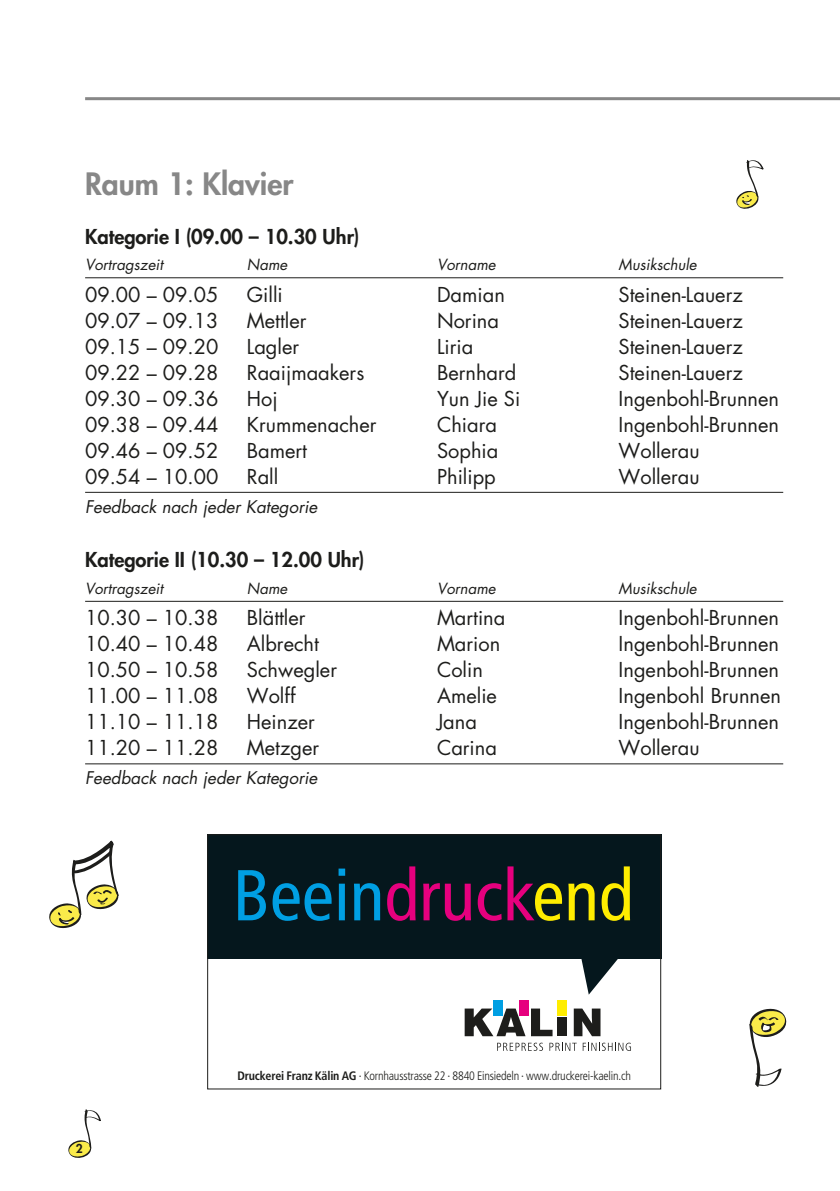
<style>
.page{position:relative;width:840px;height:1191px;background:#fff}
.page>*{position:absolute;margin:0;border:0;box-sizing:border-box;transform-origin:0 0}
.t1{font:condensed 71.8px "Frutiger LT Std";color:#009fe3}
.t2{font:800 30px "Futura Std";color:#878787}
.t3{font:20px "Futura Std";color:#1d1d1b}
.t4{font:800 20px "Futura Std";color:#1d1d1b}
.t5{font:italic 17px "Futura Std";color:#1d1d1b}
.t6{font:italic 15px "Futura Std";color:#1d1d1b}
.t7{font:300 condensed 12.2px "Frutiger LT Std";letter-spacing:-.015em;color:#1d1d1b}
.t8{font:800 12px "Futura Std";color:#1d1d1b}
.s1{color:#e6007e}
.s2{color:#ffed00}
.s3{font-weight:700}
</style>
<div class="page">
<hr style="left:85px;top:97px;width:754px;height:3px;background:#878787">
<svg style="left:68px;top:1109px;width:33px;height:49px"></svg>
<hr style="left:85px;top:277px;width:697px;height:1px;background:#1d1d1b">
<hr style="left:85px;top:492px;width:697px;height:1px;background:#1d1d1b">
<hr style="left:85px;top:601px;width:697px;height:1px;background:#1d1d1b">
<hr style="left:85px;top:763px;width:697px;height:1px;background:#1d1d1b">
<svg style="left:736px;top:160px;width:28px;height:49px"></svg>
<svg style="left:749px;top:1008px;width:38px;height:79px"></svg>
<svg style="left:209px;top:836px;width:449px;height:215px"></svg>
<div style="left:207px;top:834px;width:453px;height:255px;border:1px solid #1d1d1b"></div>
<svg style="left:49px;top:840px;width:70px;height:89px"></svg>
<h2 class="t2" style="left:85px;top:165px;width:210px">Raum 1: Klavier</h2>
<p class="t4" style="left:85px;top:223px;width:276px">Kategorie I (09.00 – 10.30 Uhr)</p>
<p class="t6" style="left:85px;top:255px;width:79px">Vortragszeit</p>
<p class="t6" style="left:247px;top:255px;width:42px">Name</p>
<p class="t6" style="left:437px;top:255px;width:60px">Vorname</p>
<p class="t6" style="left:618px;top:255px;width:80px">Musikschule</p>
<p class="t3" style="left:85px;top:282px;width:135px">09.00 – 09.05</p>
<p class="t3" style="left:247px;top:282px;width:37px">Gilli</p>
<p class="t3" style="left:437px;top:282px;width:69px">Damian</p>
<p class="t3" style="left:618px;top:282px;width:125px">Steinen-Lauerz</p>
<p class="t3" style="left:85px;top:308px;width:135px">09.07 – 09.13</p>
<p class="t3" style="left:247px;top:308px;width:61px">Mettler</p>
<p class="t3" style="left:437px;top:308px;width:63px">Norina</p>
<p class="t3" style="left:618px;top:308px;width:125px">Steinen-Lauerz</p>
<p class="t3" style="left:85px;top:334px;width:135px">09.15 – 09.20</p>
<p class="t3" style="left:247px;top:334px;width:54px">Lagler</p>
<p class="t3" style="left:437px;top:334px;width:38px">Liria</p>
<p class="t3" style="left:618px;top:334px;width:125px">Steinen-Lauerz</p>
<p class="t3" style="left:85px;top:360px;width:135px">09.22 – 09.28</p>
<p class="t3" style="left:247px;top:360px;width:119px">Raaijmaakers</p>
<p class="t3" style="left:437px;top:360px;width:81px">Bernhard</p>
<p class="t3" style="left:618px;top:360px;width:125px">Steinen-Lauerz</p>
<p class="t3" style="left:85px;top:386px;width:135px">09.30 – 09.36</p>
<p class="t3" style="left:247px;top:386px;width:32px">Hoj</p>
<p class="t3" style="left:437px;top:386px;width:85px">Yun Jie Si</p>
<p class="t3" style="left:618px;top:386px;width:162px">Ingenbohl-Brunnen</p>
<p class="t3" style="left:85px;top:412px;width:135px">09.38 – 09.44</p>
<p class="t3" style="left:247px;top:412px;width:131px">Krummenacher</p>
<p class="t3" style="left:437px;top:412px;width:61px">Chiara</p>
<p class="t3" style="left:618px;top:412px;width:162px">Ingenbohl-Brunnen</p>
<p class="t3" style="left:85px;top:438px;width:135px">09.46 – 09.52</p>
<p class="t3" style="left:247px;top:438px;width:62px">Bamert</p>
<p class="t3" style="left:437px;top:438px;width:63px">Sophia</p>
<p class="t3" style="left:618px;top:438px;width:82px">Wollerau</p>
<p class="t3" style="left:85px;top:464px;width:135px">09.54 – 10.00</p>
<p class="t3" style="left:247px;top:464px;width:33px">Rall</p>
<p class="t3" style="left:437px;top:464px;width:60px">Philipp</p>
<p class="t3" style="left:618px;top:464px;width:82px">Wollerau</p>
<p class="t5" style="left:85px;top:495px;width:233px">Feedback nach jeder Kategorie</p>
<p class="t4" style="left:85px;top:547px;width:281px">Kategorie II (10.30 – 12.00 Uhr)</p>
<p class="t6" style="left:85px;top:578px;width:79px">Vortragszeit</p>
<p class="t6" style="left:247px;top:578px;width:42px">Name</p>
<p class="t6" style="left:437px;top:578px;width:60px">Vorname</p>
<p class="t6" style="left:618px;top:578px;width:80px">Musikschule</p>
<p class="t3" style="left:85px;top:605px;width:135px">10.30 – 10.38</p>
<p class="t3" style="left:247px;top:605px;width:60px">Blättler</p>
<p class="t3" style="left:437px;top:605px;width:70px">Martina</p>
<p class="t3" style="left:618px;top:605px;width:162px">Ingenbohl-Brunnen</p>
<p class="t3" style="left:85px;top:631px;width:135px">10.40 – 10.48</p>
<p class="t3" style="left:247px;top:631px;width:74px">Albrecht</p>
<p class="t3" style="left:437px;top:631px;width:65px">Marion</p>
<p class="t3" style="left:618px;top:631px;width:162px">Ingenbohl-Brunnen</p>
<p class="t3" style="left:85px;top:657px;width:135px">10.50 – 10.58</p>
<p class="t3" style="left:247px;top:657px;width:92px">Schwegler</p>
<p class="t3" style="left:437px;top:657px;width:47px">Colin</p>
<p class="t3" style="left:618px;top:657px;width:162px">Ingenbohl-Brunnen</p>
<p class="t3" style="left:85px;top:683px;width:135px">11.00 – 11.08</p>
<p class="t3" style="left:247px;top:683px;width:50px">Wolff</p>
<p class="t3" style="left:437px;top:683px;width:61px">Amelie</p>
<p class="t3" style="left:618px;top:683px;width:164px">Ingenbohl Brunnen</p>
<p class="t3" style="left:85px;top:709px;width:135px">11.10 – 11.18</p>
<p class="t3" style="left:247px;top:709px;width:69px">Heinzer</p>
<p class="t3" style="left:437px;top:709px;width:41px">Jana</p>
<p class="t3" style="left:618px;top:709px;width:162px">Ingenbohl-Brunnen</p>
<p class="t3" style="left:85px;top:735px;width:135px">11.20 – 11.28</p>
<p class="t3" style="left:247px;top:735px;width:74px">Metzger</p>
<p class="t3" style="left:437px;top:735px;width:61px">Carina</p>
<p class="t3" style="left:618px;top:735px;width:82px">Wollerau</p>
<p class="t5" style="left:85px;top:767px;width:233px">Feedback nach jeder Kategorie</p>
<h1 class="t1" style="left:232px;top:853px;width:402px">Beein<span class="s1">druck</span><span class="s2">end</span></h1>
<p class="t8" style="left:76px;top:1141px;width:8px">2</p>
<p class="t7" style="left:237px;top:1068px;width:395px"><span class="s3">Druckerei Franz Kälin AG</span> · Kornhausstrasse 22 · 8840 Einsiedeln · www.druckerei-kaelin.ch</p>
</div>
